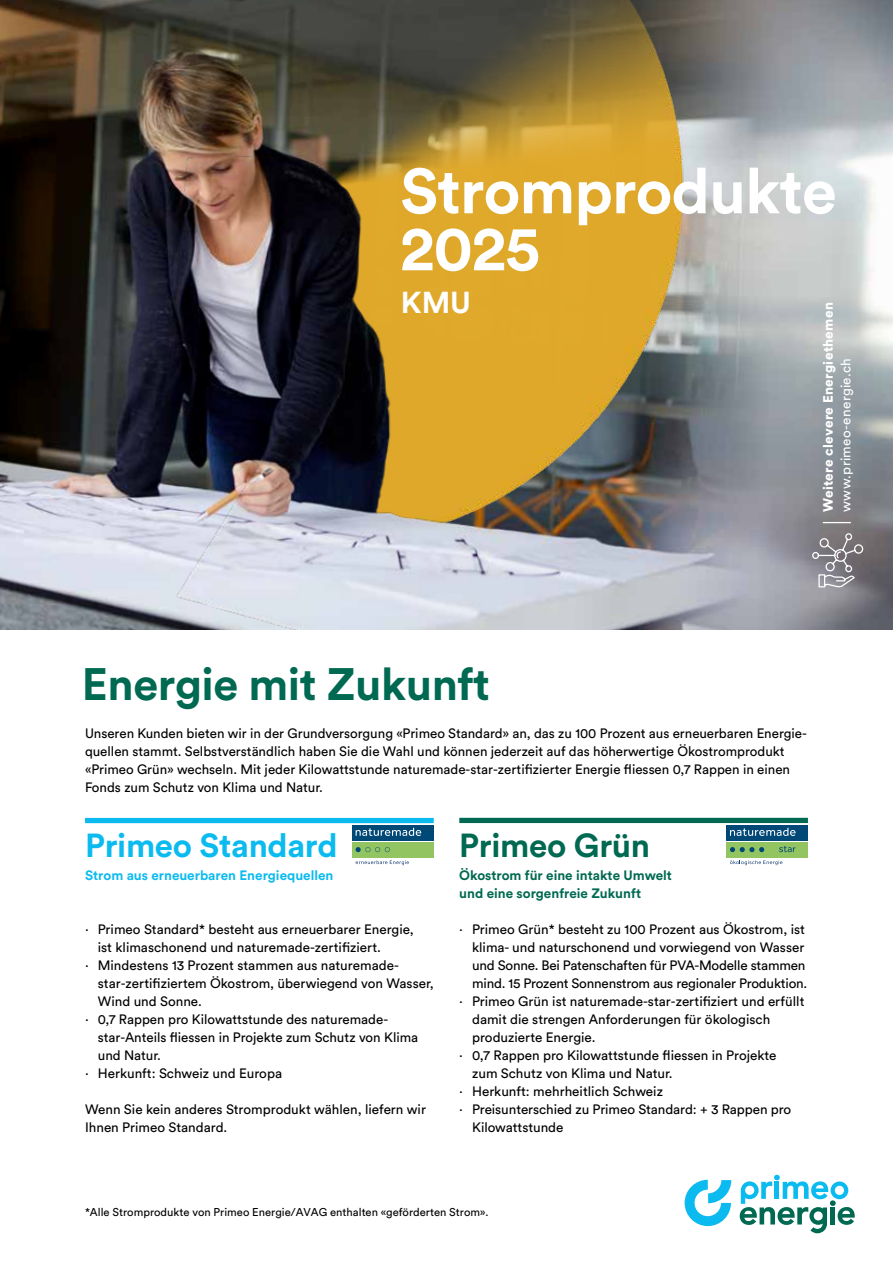
<style>
.page{position:relative;width:893px;height:1263px;background:#fff}
.page>*{position:absolute;margin:0;border:0;box-sizing:border-box;transform-origin:0 0}
.t1{font:700 63px/57px "Circular Std";letter-spacing:-.015em;color:#fff}
.t2{font:700 45px "Circular Std";letter-spacing:-.01em;color:#006951}
.t3{font:700 33px "Circular Std";letter-spacing:-.01em;color:#0bbbef}
.t4{font:700 33px "Circular Std";letter-spacing:-.01em;color:#006951}
.t5{font:700 30px "Circular Std";color:#fff}
.t6{font:13.5px/18px "Circular Std";color:#000}
.t7{font:700 13.5px/18px "Circular Std";color:#006951}
.t8{font:700 13.5px "Circular Std";color:#0bbbef}
.t9{font:900 13.5px "Circular Std";letter-spacing:.025em;color:#fff}
.t10{font:13.5px "Circular Std";letter-spacing:.02em;color:#fff}
.t11{font:11.25px "Circular Std";color:#000}
</style>
<div class="page">
<img style="left:0;top:0;width:893px;height:629px">
<img style="left:476px;top:0;width:243px;height:629px">
<img style="left:68px;top:0;width:408px;height:629px">
<svg style="left:685px;top:1180px;width:46px;height:46px"></svg>
<svg style="left:740px;top:1175px;width:115px;height:58px"></svg>
<svg style="left:823px;top:522px;width:28px;height:1px"></svg>
<svg style="left:811px;top:532px;width:53px;height:57px;background:#8f8c91"></svg>
<div style="left:85px;top:818px;width:349px;height:5px;background:#0bbbef"></div>
<div style="left:353px;top:825px;width:81px;height:15px;background:#004977"></div>
<div style="left:352px;top:842px;width:82px;height:15px;background:#93c462"></div>
<svg style="left:356px;top:847px;width:34px;height:5px"></svg>
<svg style="left:356px;top:828px;width:65px;height:8px"></svg>
<svg style="left:356px;top:860px;width:53px;height:5px"></svg>
<div style="left:727px;top:825px;width:81px;height:15px;background:#004977"></div>
<div style="left:727px;top:842px;width:81px;height:15px;background:#93c462"></div>
<svg style="left:730px;top:847px;width:34px;height:5px"></svg>
<svg style="left:730px;top:828px;width:66px;height:8px"></svg>
<svg style="left:779px;top:846px;width:16px;height:6px"></svg>
<svg style="left:730px;top:860px;width:52px;height:5px"></svg>
<div style="left:459px;top:818px;width:349px;height:5px;background:#006951"></div>
<h1 class="t1" style="left:400px;top:161px;width:438px">Stromprodukte<br>2025</h1>
<p class="t9" style="left:819px;top:512px;width:211px;rotate:-90deg">Weitere clevere Energiethemen</p>
<h3 class="t5" style="left:401px;top:283px;width:72px">KMU</h3>
<p class="t10" style="left:838px;top:512px;width:155px;rotate:-90deg">www.primeo-energie.ch</p>
<h2 class="t2" style="left:82px;top:655px;width:410px">Energie mit Zukunft</h2>
<p class="t6" style="left:85px;top:724px;width:722px">Unseren Kunden bieten wir in der Grundversorgung «Primeo Standard» an, das zu 100 Prozent aus erneuerbaren Energie&shy;quellen stammt. Selbstverständlich haben Sie die Wahl und können jederzeit auf das höherwertige Ökostromprodukt «Primeo Grün» wechseln. Mit jeder Kilowattstunde naturemade-star-zertifizierter Energie fliessen 0,7 Rappen in einen Fonds zum Schutz von Klima und Natur.</p>
<h3 class="t3" style="left:85px;top:824px;width:254px">Primeo Standard</h3>
<p class="t8" style="left:85px;top:866px;width:250px">Strom aus erneuerbaren Energiequellen</p>
<p class="t6" style="left:85px;top:920px;width:330px">⋅ Primeo Standard* besteht aus erneuerbarer Energie,</p>
<p class="t6" style="left:98px;top:938px;width:285px">ist klimaschonend und naturemade-zertifiziert.</p>
<p class="t6" style="left:85px;top:956px;width:315px">⋅ Mindestens 13 Prozent stammen aus naturemade-</p>
<p class="t6" style="left:98px;top:974px;width:337px">star-zertifiziertem Ökostrom, überwiegend von Wasser,</p>
<p class="t6" style="left:98px;top:992px;width:106px">Wind und Sonne.</p>
<p class="t6" style="left:85px;top:1010px;width:305px">⋅ 0,7 Rappen pro Kilowattstunde des naturemade-</p>
<p class="t6" style="left:98px;top:1028px;width:322px">star-Anteils fliessen in Projekte zum Schutz von Klima</p>
<p class="t6" style="left:98px;top:1046px;width:65px">und Natur.</p>
<p class="t6" style="left:85px;top:1064px;width:199px">⋅ Herkunft: Schweiz und Europa</p>
<p class="t6" style="left:85px;top:1100px;width:342px">Wenn Sie kein anderes Stromprodukt wählen, liefern wir<br>Ihnen Primeo Standard.</p>
<h3 class="t4" style="left:459px;top:824px;width:192px">Primeo Grün</h3>
<p class="t7" style="left:459px;top:865px;width:214px">Ökostrom für eine intakte Umwelt und eine sorgenfreie Zukunft</p>
<p class="t6" style="left:459px;top:920px;width:347px">⋅ Primeo Grün* besteht zu 100 Prozent aus Ökostrom, ist</p>
<p class="t6" style="left:472px;top:938px;width:334px">klima- und naturschonend und vorwiegend von Wasser</p>
<p class="t6" style="left:472px;top:956px;width:335px">und Sonne. Bei Patenschaften für PVA-Modelle stammen</p>
<p class="t6" style="left:472px;top:974px;width:337px">mind. 15 Prozent Sonnenstrom aus regionaler Produktion.</p>
<p class="t6" style="left:459px;top:992px;width:347px">⋅ Primeo Grün ist naturemade-star-zertifiziert und erfüllt</p>
<p class="t6" style="left:472px;top:1010px;width:300px">damit die strengen Anforderungen für ökologisch</p>
<p class="t6" style="left:472px;top:1028px;width:125px">produzierte Energie.</p>
<p class="t6" style="left:459px;top:1046px;width:319px">⋅ 0,7 Rappen pro Kilowattstunde fliessen in Projekte</p>
<p class="t6" style="left:472px;top:1064px;width:202px">zum Schutz von Klima und Natur.</p>
<p class="t6" style="left:459px;top:1082px;width:205px">⋅ Herkunft: mehrheitlich Schweiz</p>
<p class="t6" style="left:459px;top:1100px;width:334px">⋅ Preisunterschied zu Primeo Standard: + 3 Rappen pro</p>
<p class="t6" style="left:472px;top:1118px;width:93px">Kilowattstunde</p>
<p class="t11" style="left:85px;top:1205px;width:405px">*Alle Stromprodukte von Primeo Energie/AVAG enthalten «geförderten Strom».</p>
</div>
